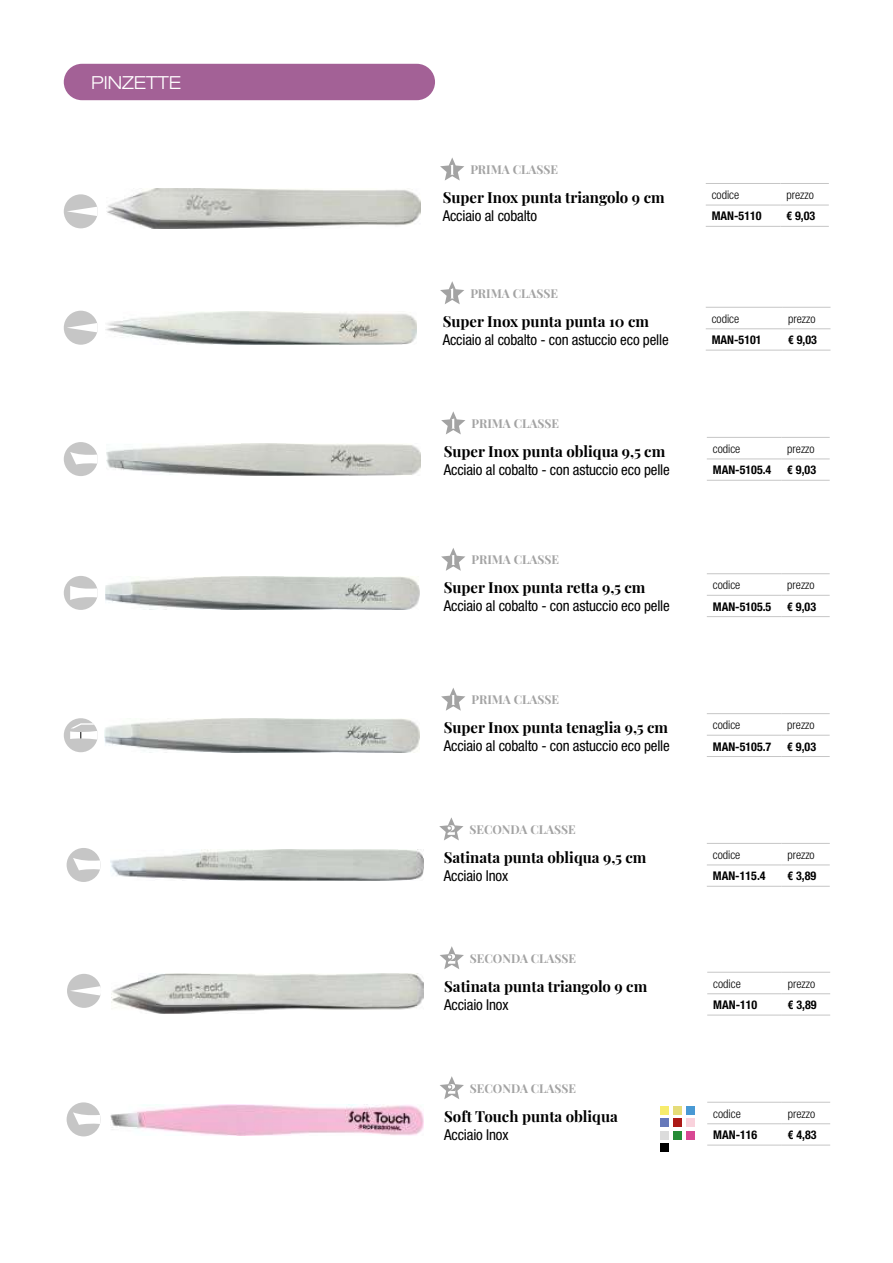
<style>
.page{position:relative;width:893px;height:1263px;background:#fff}
.page>*{position:absolute;margin:0;border:0;box-sizing:border-box;transform-origin:0 0}
.t1{font:300 expanded 18px "Helvetica Neue";color:#fff}
.t2{font:15px "Playfair Display";color:#000}
.t3{font:condensed 15px "Helvetica Neue";letter-spacing:-.01em;color:#000}
.t4{font:700 condensed 12px "Helvetica Neue";color:#000}
.t5{font:300 condensed 12px "Helvetica Neue";color:#000}
.t6{font:12px "Playfair Display";color:#a3a3a3}
</style>
<div class="page">
<div style="left:64px;top:64px;width:371px;height:36px;background:#a36196;border-radius:18px"></div>
<img style="left:107px;top:188px;width:313px;height:40px">
<img style="left:106px;top:311px;width:311px;height:34px">
<img style="left:107px;top:443px;width:314px;height:32px">
<img style="left:106px;top:576px;width:314px;height:34px">
<div style="left:64px;top:442px;width:34px;height:34px;background:#c6c6c6;border-radius:50%"></div>
<svg style="left:70px;top:452px;width:28px;height:12px"></svg>
<div style="left:64px;top:576px;width:34px;height:34px;background:#c6c6c6;border-radius:50%"></div>
<svg style="left:70px;top:586px;width:28px;height:14px"></svg>
<div style="left:64px;top:194px;width:34px;height:34px;background:#c6c6c6;border-radius:50%"></div>
<svg style="left:67px;top:207px;width:31px;height:9px"></svg>
<div style="left:64px;top:311px;width:34px;height:34px;background:#c6c6c6;border-radius:50%"></div>
<svg style="left:67px;top:323px;width:31px;height:9px"></svg>
<img style="left:105px;top:719px;width:314px;height:33px">
<div style="left:64px;top:718px;width:34px;height:34px;background:#c6c6c6;border-radius:50%"></div>
<svg style="left:70px;top:723px;width:28px;height:16px"></svg>
<hr style="left:706px;top:183px;width:74px;height:1px;background:#c6c6c6">
<hr style="left:780px;top:183px;width:49px;height:1px;background:#c6c6c6">
<hr style="left:706px;top:205px;width:74px;height:1px;background:#c6c6c6">
<hr style="left:780px;top:205px;width:49px;height:1px;background:#c6c6c6">
<hr style="left:706px;top:226px;width:74px;height:1px;background:#c6c6c6">
<hr style="left:780px;top:226px;width:49px;height:1px;background:#c6c6c6">
<hr style="left:706px;top:307px;width:76px;height:1px;background:#c6c6c6">
<hr style="left:782px;top:307px;width:48px;height:1px;background:#c6c6c6">
<hr style="left:706px;top:329px;width:76px;height:1px;background:#c6c6c6">
<hr style="left:782px;top:329px;width:48px;height:1px;background:#c6c6c6">
<hr style="left:706px;top:350px;width:76px;height:1px;background:#c6c6c6">
<hr style="left:782px;top:350px;width:48px;height:1px;background:#c6c6c6">
<hr style="left:707px;top:437px;width:74px;height:1px;background:#c6c6c6">
<hr style="left:781px;top:437px;width:49px;height:1px;background:#c6c6c6">
<hr style="left:707px;top:459px;width:74px;height:1px;background:#c6c6c6">
<hr style="left:781px;top:459px;width:49px;height:1px;background:#c6c6c6">
<hr style="left:707px;top:480px;width:74px;height:1px;background:#c6c6c6">
<hr style="left:781px;top:480px;width:49px;height:1px;background:#c6c6c6">
<hr style="left:707px;top:573px;width:74px;height:1px;background:#c6c6c6">
<hr style="left:781px;top:573px;width:49px;height:1px;background:#c6c6c6">
<hr style="left:707px;top:595px;width:74px;height:1px;background:#c6c6c6">
<hr style="left:781px;top:595px;width:49px;height:1px;background:#c6c6c6">
<hr style="left:707px;top:616px;width:74px;height:1px;background:#c6c6c6">
<hr style="left:781px;top:616px;width:49px;height:1px;background:#c6c6c6">
<hr style="left:707px;top:713px;width:74px;height:1px;background:#c6c6c6">
<hr style="left:781px;top:713px;width:49px;height:1px;background:#c6c6c6">
<hr style="left:707px;top:735px;width:74px;height:1px;background:#c6c6c6">
<hr style="left:781px;top:735px;width:49px;height:1px;background:#c6c6c6">
<hr style="left:707px;top:756px;width:74px;height:1px;background:#c6c6c6">
<hr style="left:781px;top:756px;width:49px;height:1px;background:#c6c6c6">
<svg style="left:440px;top:157px;width:24px;height:24px"></svg>
<svg style="left:440px;top:281px;width:24px;height:23px"></svg>
<svg style="left:441px;top:411px;width:24px;height:23px"></svg>
<svg style="left:441px;top:548px;width:24px;height:23px"></svg>
<svg style="left:441px;top:688px;width:24px;height:23px"></svg>
<img style="left:110px;top:849px;width:313px;height:31px">
<div style="left:67px;top:848px;width:34px;height:34px;background:#c6c6c6;border-radius:50%"></div>
<svg style="left:73px;top:858px;width:28px;height:12px"></svg>
<hr style="left:707px;top:843px;width:74px;height:1px;background:#c6c6c6">
<hr style="left:781px;top:843px;width:49px;height:1px;background:#c6c6c6">
<hr style="left:707px;top:865px;width:74px;height:1px;background:#c6c6c6">
<hr style="left:781px;top:865px;width:49px;height:1px;background:#c6c6c6">
<hr style="left:707px;top:886px;width:74px;height:1px;background:#c6c6c6">
<hr style="left:781px;top:886px;width:49px;height:1px;background:#c6c6c6">
<svg style="left:439px;top:817px;width:24px;height:23px"></svg>
<div style="left:660px;top:1106px;width:9px;height:9px;background:#f7ec6c"></div>
<div style="left:673px;top:1118px;width:9px;height:9px;background:#ac1917"></div>
<div style="left:673px;top:1131px;width:9px;height:9px;background:#268c36"></div>
<div style="left:686px;top:1131px;width:9px;height:9px;background:#d84893"></div>
<div style="left:673px;top:1106px;width:9px;height:9px;background:#e5dc79"></div>
<div style="left:686px;top:1106px;width:9px;height:9px;background:#4899d4"></div>
<div style="left:686px;top:1118px;width:9px;height:9px;background:#f9d2dc"></div>
<div style="left:660px;top:1131px;width:9px;height:9px;background:#dcdcdc"></div>
<div style="left:660px;top:1143px;width:9px;height:9px;background:#000"></div>
<div style="left:660px;top:1118px;width:9px;height:9px;background:#6679ba"></div>
<img style="left:112px;top:974px;width:312px;height:39px">
<div style="left:67px;top:974px;width:34px;height:34px;background:#c6c6c6;border-radius:50%"></div>
<svg style="left:71px;top:986px;width:30px;height:9px"></svg>
<hr style="left:707px;top:972px;width:75px;height:1px;background:#c6c6c6">
<hr style="left:782px;top:972px;width:48px;height:1px;background:#c6c6c6">
<hr style="left:707px;top:993px;width:75px;height:1px;background:#c6c6c6">
<hr style="left:782px;top:993px;width:48px;height:1px;background:#c6c6c6">
<hr style="left:707px;top:1015px;width:75px;height:1px;background:#c6c6c6">
<hr style="left:782px;top:1015px;width:48px;height:1px;background:#c6c6c6">
<svg style="left:440px;top:946px;width:24px;height:23px"></svg>
<hr style="left:707px;top:1102px;width:75px;height:1px;background:#c6c6c6">
<hr style="left:782px;top:1102px;width:48px;height:1px;background:#c6c6c6">
<hr style="left:707px;top:1123px;width:75px;height:1px;background:#c6c6c6">
<hr style="left:782px;top:1123px;width:48px;height:1px;background:#c6c6c6">
<hr style="left:707px;top:1145px;width:75px;height:1px;background:#c6c6c6">
<hr style="left:782px;top:1145px;width:48px;height:1px;background:#c6c6c6">
<svg style="left:440px;top:1076px;width:24px;height:23px"></svg>
<div style="left:67px;top:1102px;width:34px;height:34px;background:#c6c6c6;border-radius:50%"></div>
<svg style="left:73px;top:1112px;width:28px;height:13px"></svg>
<img style="left:111px;top:1104px;width:313px;height:31px">
<p class="t1" style="left:91px;top:72px;width:91px">PINZETTE</p>
<p class="t6" style="left:470px;top:160px;width:89px">PRIMA CLASSE</p>
<p class="t2" style="left:443px;top:186px;width:224px">Super Inox punta triangolo 9 cm</p>
<p class="t3" style="left:443px;top:207px;width:96px">Acciaio al cobalto</p>
<p class="t6" style="left:470px;top:284px;width:89px">PRIMA CLASSE</p>
<p class="t2" style="left:443px;top:310px;width:208px">Super Inox punta punta 10 cm</p>
<p class="t3" style="left:443px;top:331px;width:228px">Acciaio al cobalto - con astuccio eco pelle</p>
<p class="t6" style="left:471px;top:414px;width:89px">PRIMA CLASSE</p>
<p class="t2" style="left:444px;top:440px;width:223px">Super Inox punta obliqua 9,5 cm</p>
<p class="t3" style="left:444px;top:461px;width:228px">Acciaio al cobalto - con astuccio eco pelle</p>
<p class="t6" style="left:471px;top:550px;width:89px">PRIMA CLASSE</p>
<p class="t2" style="left:444px;top:576px;width:203px">Super Inox punta retta 9,5 cm</p>
<p class="t3" style="left:444px;top:597px;width:228px">Acciaio al cobalto - con astuccio eco pelle</p>
<p class="t6" style="left:471px;top:690px;width:89px">PRIMA CLASSE</p>
<p class="t2" style="left:444px;top:716px;width:226px">Super Inox punta tenaglia 9,5 cm</p>
<p class="t3" style="left:444px;top:737px;width:228px">Acciaio al cobalto - con astuccio eco pelle</p>
<p class="t6" style="left:469px;top:820px;width:108px">SECONDA CLASSE</p>
<p class="t2" style="left:444px;top:846px;width:204px">Satinata punta obliqua 9,5 cm</p>
<p class="t3" style="left:444px;top:867px;width:66px">Acciaio Inox</p>
<p class="t6" style="left:470px;top:949px;width:108px">SECONDA CLASSE</p>
<p class="t2" style="left:444px;top:974px;width:205px">Satinata punta triangolo 9 cm</p>
<p class="t3" style="left:444px;top:996px;width:66px">Acciaio Inox</p>
<p class="t6" style="left:470px;top:1079px;width:108px">SECONDA CLASSE</p>
<p class="t2" style="left:444px;top:1104px;width:175px">Soft Touch punta obliqua</p>
<p class="t3" style="left:444px;top:1126px;width:66px">Acciaio Inox</p>
<p class="t5" style="left:712px;top:188px;width:29px">codice</p>
<p class="t5" style="left:786px;top:188px;width:29px">prezzo</p>
<p class="t4" style="left:712px;top:209px;width:51px">MAN-5110</p>
<p class="t4" style="left:786px;top:209px;width:30px">€ 9,03</p>
<p class="t5" style="left:712px;top:312px;width:29px">codice</p>
<p class="t5" style="left:788px;top:312px;width:29px">prezzo</p>
<p class="t4" style="left:712px;top:333px;width:51px">MAN-5101</p>
<p class="t4" style="left:788px;top:333px;width:30px">€ 9,03</p>
<p class="t5" style="left:713px;top:442px;width:29px">codice</p>
<p class="t5" style="left:787px;top:442px;width:29px">prezzo</p>
<p class="t4" style="left:713px;top:463px;width:60px">MAN-5105.4</p>
<p class="t4" style="left:787px;top:463px;width:30px">€ 9,03</p>
<p class="t5" style="left:713px;top:578px;width:29px">codice</p>
<p class="t5" style="left:787px;top:578px;width:29px">prezzo</p>
<p class="t4" style="left:713px;top:599px;width:60px">MAN-5105.5</p>
<p class="t4" style="left:787px;top:599px;width:30px">€ 9,03</p>
<p class="t5" style="left:713px;top:718px;width:29px">codice</p>
<p class="t5" style="left:787px;top:718px;width:29px">prezzo</p>
<p class="t4" style="left:713px;top:739px;width:60px">MAN-5105.7</p>
<p class="t4" style="left:787px;top:739px;width:30px">€ 9,03</p>
<p class="t5" style="left:713px;top:848px;width:29px">codice</p>
<p class="t5" style="left:787px;top:848px;width:29px">prezzo</p>
<p class="t4" style="left:713px;top:869px;width:54px">MAN-115.4</p>
<p class="t4" style="left:787px;top:869px;width:30px">€ 3,89</p>
<p class="t5" style="left:713px;top:977px;width:29px">codice</p>
<p class="t5" style="left:788px;top:977px;width:29px">prezzo</p>
<p class="t4" style="left:713px;top:997px;width:46px">MAN-110</p>
<p class="t4" style="left:788px;top:997px;width:30px">€ 3,89</p>
<p class="t5" style="left:713px;top:1107px;width:29px">codice</p>
<p class="t5" style="left:788px;top:1107px;width:29px">prezzo</p>
<p class="t4" style="left:713px;top:1127px;width:46px">MAN-116</p>
<p class="t4" style="left:788px;top:1127px;width:30px">€ 4,83</p>
</div>
